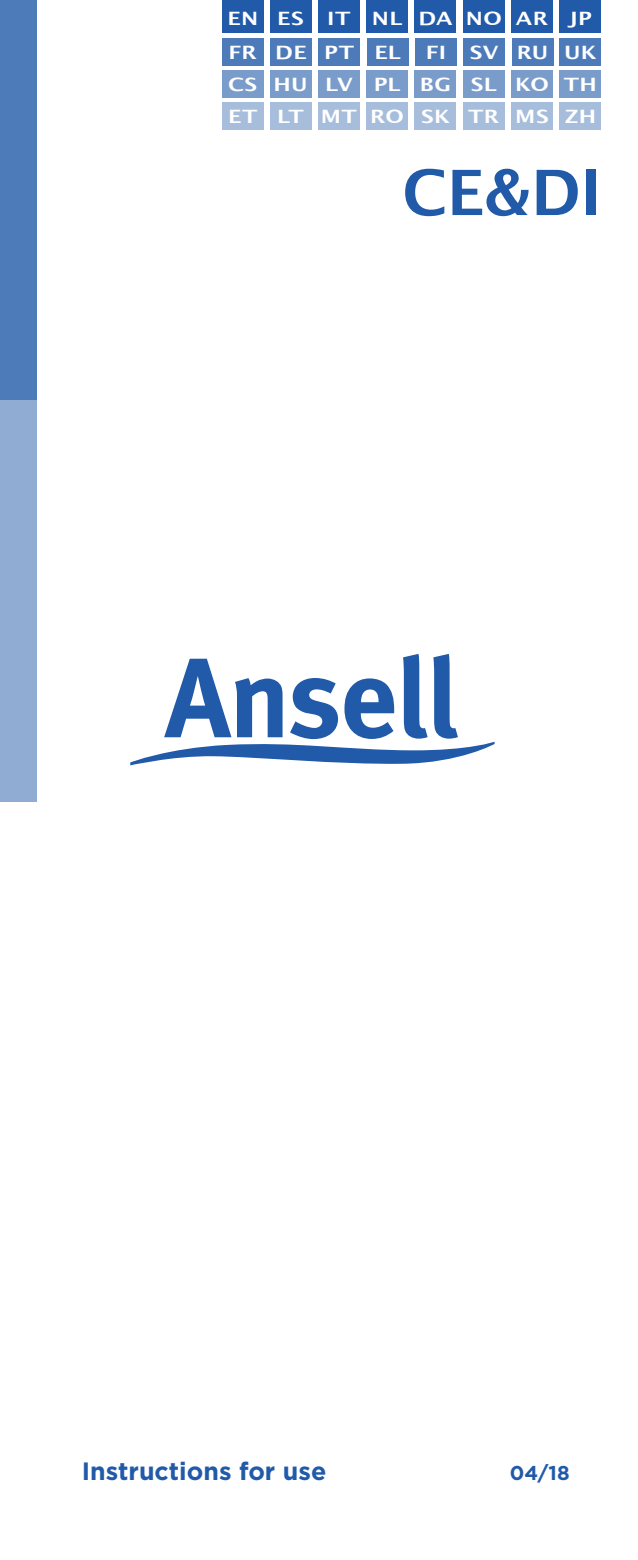
<style>
.page{position:relative;width:638px;height:1560px;background:#fff}
.page>*{position:absolute;margin:0;border:0;box-sizing:border-box;transform-origin:0 0}
.t1{font:700 62.5px "Lucida Grande";color:#215aa8}
.t2{font:700 25px "Gotham";color:#215aa8}
.t3{font:700 20px "Gotham";color:#215aa8}
.t4{font:700 18.5px/32px "Lucida Grande";letter-spacing:.015em;color:#fff;scale:1.21 1}
</style>
<div class="page">
<hr style="left:637px;top:0;width:1px;height:146px;background:#90acd3">
<hr style="left:637px;top:0;width:1px;height:75px;background:#215aa8">
<div style="left:0;top:0;width:37px;height:801px;background:#90acd3"></div>
<div style="left:0;top:0;width:37px;height:399px;background:#4d7bb9"></div>
<svg style="left:130px;top:654px;width:364px;height:111px"></svg>
<div style="left:270px;top:70px;width:41px;height:28px;background:#7a9ccb"></div>
<div style="left:318px;top:70px;width:42px;height:28px;background:#7a9ccb"></div>
<div style="left:366px;top:70px;width:42px;height:28px;background:#7a9ccb"></div>
<div style="left:414px;top:70px;width:42px;height:28px;background:#7a9ccb"></div>
<div style="left:463px;top:70px;width:42px;height:28px;background:#7a9ccb"></div>
<div style="left:511px;top:70px;width:42px;height:28px;background:#7a9ccb"></div>
<div style="left:559px;top:70px;width:42px;height:28px;background:#7a9ccb"></div>
<div style="left:559px;top:38px;width:42px;height:27px;background:#4d7bb9"></div>
<div style="left:222px;top:70px;width:42px;height:28px;background:#7a9ccb"></div>
<div style="left:270px;top:102px;width:41px;height:28px;background:#a6bddc"></div>
<div style="left:318px;top:102px;width:42px;height:28px;background:#a6bddc"></div>
<div style="left:366px;top:102px;width:42px;height:28px;background:#a6bddc"></div>
<div style="left:414px;top:102px;width:42px;height:28px;background:#a6bddc"></div>
<div style="left:463px;top:102px;width:42px;height:28px;background:#a6bddc"></div>
<div style="left:511px;top:102px;width:42px;height:28px;background:#a6bddc"></div>
<div style="left:559px;top:102px;width:42px;height:28px;background:#a6bddc"></div>
<div style="left:222px;top:102px;width:42px;height:28px;background:#a6bddc"></div>
<div style="left:222px;top:0;width:42px;height:33px;background:#215aa8"></div>
<div style="left:270px;top:0;width:41px;height:33px;background:#215aa8"></div>
<div style="left:318px;top:0;width:42px;height:33px;background:#215aa8"></div>
<div style="left:366px;top:0;width:42px;height:33px;background:#215aa8"></div>
<div style="left:414px;top:0;width:42px;height:33px;background:#215aa8"></div>
<div style="left:463px;top:0;width:42px;height:33px;background:#215aa8"></div>
<div style="left:511px;top:0;width:42px;height:33px;background:#215aa8"></div>
<div style="left:559px;top:0;width:42px;height:33px;background:#215aa8"></div>
<div style="left:222px;top:38px;width:42px;height:27px;background:#4d7bb9"></div>
<div style="left:270px;top:38px;width:42px;height:27px;background:#4d7bb9"></div>
<div style="left:318px;top:38px;width:42px;height:27px;background:#4d7bb9"></div>
<div style="left:367px;top:38px;width:41px;height:27px;background:#4d7bb9"></div>
<div style="left:415px;top:38px;width:42px;height:27px;background:#4d7bb9"></div>
<div style="left:463px;top:38px;width:42px;height:27px;background:#4d7bb9"></div>
<div style="left:511px;top:38px;width:42px;height:27px;background:#4d7bb9"></div>
<p class="t4" style="left:227px;top:3px;width:65px">EN ES</p>
<p class="t4" style="left:228px;top:2px;width:302px;line-height:33.2px;text-indent:99px">IT NL DA NO AR JP<br>FR DE PT EL</p>
<p class="t4" style="left:426px;top:36px;width:18px">FI</p>
<p class="t4" style="left:470px;top:36px;width:66px">SV RU</p>
<p class="t4" style="left:564px;top:36px;width:28px">UK</p>
<p class="t4" style="left:228px;top:69px;width:306px">CS<br>ET LT MT RO SK TR MS ZH</p>
<p class="t4" style="left:273px;top:69px;width:269px">HU LV PL BG SL KO TH</p>
<h1 class="t1" style="left:402px;top:142px;width:200px">CE&amp;DI</h1>
<h2 class="t2" style="left:82px;top:1456px;width:246px">Instructions for use</h2>
<p class="t3" style="left:510px;top:1460px;width:61px">04/18</p>
</div>
